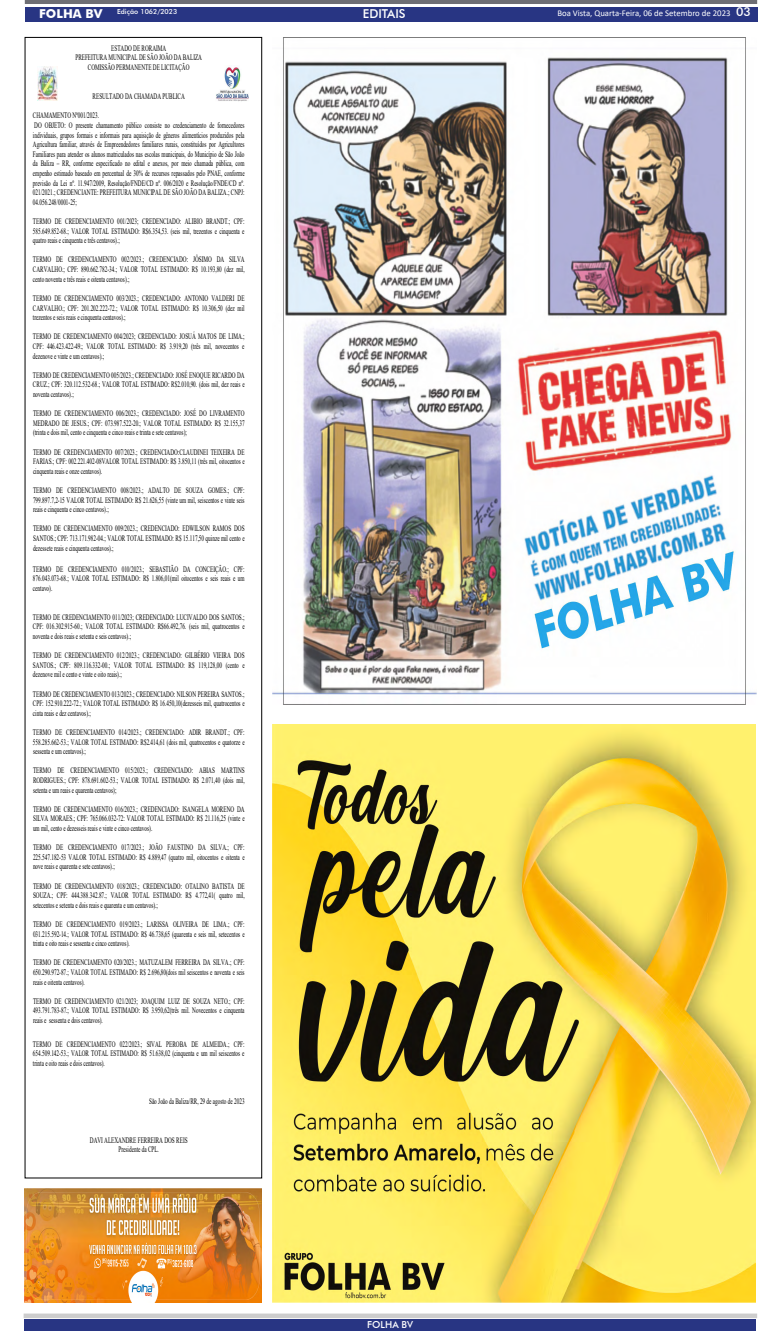
<style>
.page{position:relative;width:782px;height:1332px;background:#fff}
.page>*{position:absolute;margin:0;border:0;box-sizing:border-box;transform-origin:0 0}
.t1{font:500 12.25px "Futura BT";color:#fff}
.t2{font:500 9.62px "Futura BT";color:#fff}
.t3{font:8.75px "Calibri";color:#fff}
.t4{font:8.31px/9.6px "Times New Roman";color:#000;text-align:justify;scale:.63 1}
.t5{font:500 7px "Futura BT";color:#fff}
.s1{font-weight:700;font-size:12.25px}
.s2{font-family:"Futura BT";font-weight:500;font-size:12.25px}
.s3{font-style:inherit}
</style>
<div class="page">
<div style="left:25px;top:37px;width:237px;height:1141px;border:1px solid #000"></div>
<div style="left:25px;top:7px;width:732px;height:15px;background:#283583"></div>
<hr style="left:25px;top:0;width:731px;height:4px;background:#6e6e74">
<div style="left:24px;top:1319px;width:732px;height:12px;background:#283583"></div>
<img style="left:38px;top:67px;width:20px;height:34px">
<img style="left:216px;top:67px;width:32px;height:34px">
<img style="left:272px;top:37px;width:484px;height:668px">
<img style="left:272px;top:724px;width:483px;height:578px">
<img style="left:25px;top:1189px;width:237px;height:113px">
<p class="t5" style="left:39px;top:8px;width:139px"><span class="s1">FOLHA BV</span> Edição 1062/2023</p>
<h1 class="t1" style="left:363px;top:6px;width:44px">EDITAIS</h1>
<p class="t3" style="left:557px;top:7px;width:195px">Boa Vista, Quarta-Feira, 06 de Setembro de 2023 <span class="s2">03</span></p>
<p class="t4" style="left:75px;top:43px;width:202px;text-align:center">ESTADO DE RORAIMA<br>PREFEITURA MUNICIPAL DE SÃO JOÃO DA BALIZA<br>COMISSÃO PERMANENTE DE LICITAÇÃO</p>
<p class="t4" style="left:93px;top:91px;width:148px">RESULTADO DA CHAMADA PUBLICA</p>
<p class="t4" style="left:33px;top:111px;width:337px;text-align:left">CHAMAMENTO Nº001/2023.<br>DO OBJETO: O presente chamamento público consiste no credenciamento de fornecedores individuais, grupos formais e informais para aquisição de gêneros alimentícios produzidos pela Agricultura familiar, através de Empreendedores familiares rurais, constituídos por Agricultores Familiares para atender os alunos matriculados nas escolas municipais, do Município de São João da Baliza <span class="s3">–</span> RR, conforme especificado no edital e anexos, por meio chamada pública, com empenho estimado baseado em percentual de 30% de recursos repassados pelo PNAE, conforme previsão da Lei nº. 11.947/2009, Resolução/FNDE/CD nº. 006/2020 e Resolução/FNDE/CD nº.<br>021/2021.; CREDENCIANTE: PREFEITURA MUNICIPAL DE SÃO JOÃO DA BALIZA.; CNPJ:<br>04.056.248/0001-25;</p>
<p class="t4" style="left:33px;top:216px;width:337px">TERMO DE CREDENCIAMENTO 001/2023; CREDENCIADO: ALIBIO BRANDT.; CPF:<br>585.649.852-68.; VALOR TOTAL ESTIMADO: R$6.354,53. (seis mil, trezentos e cinquenta e quatro reais e cinquenta e três centavos).;</p>
<p class="t4" style="left:33px;top:255px;width:337px">TERMO DE CREDENCIAMENTO 002/2023.; CREDENCIADO: JÔSIMO DA SILVA CARVALHO.; CPF: 890.662.782-34.; VALOR TOTAL ESTIMADO: R$ 10.193,80 (dez mil, cento noventa e três reais e oitenta centavos).;</p>
<p class="t4" style="left:33px;top:293px;width:337px">TERMO DE CREDENCIAMENTO 003/2023.; CREDENCIADO: ANTONIO VALDERI DE CARVALHO.; CPF: 201.202.222-72.; VALOR TOTAL ESTIMADO: R$ 10.306,50 (dez mil trezentos e seis reais e cinquenta centavos).;</p>
<p class="t4" style="left:33px;top:331px;width:337px">TERMO DE CREDENCIAMENTO 004/2023; CREDENCIADO: JOSUÁ MATOS DE LIMA.; CPF: 446.423.422-49.; VALOR TOTAL ESTIMADO: R$ 3.919,20 (três mil, novecentos e dezenove e vinte e um centavos).;</p>
<p class="t4" style="left:33px;top:370px;width:337px">TERMO DE CREDENCIAMENTO 005/2023.; CREDENCIADO: JOSÉ ENOQUE RICARDO DA CRUZ.; CPF: 320.112.532-68.; VALOR TOTAL ESTIMADO: R$2.010,90. (dois mil, dez reais e noventa centavos).;</p>
<p class="t4" style="left:33px;top:408px;width:337px">TERMO DE CREDENCIAMENTO 006/2023.; CREDENCIADO: JOSÉ DO LIVRAMENTO MEDRADO DE JESUS.; CPF: 073.987.522-20.; VALOR TOTAL ESTIMADO: R$ 32.155,37 (trinta e dois mil, cento e cinquenta e cinco reais e trinta e sete centavos);</p>
<p class="t4" style="left:33px;top:447px;width:337px">TERMO DE CREDENCIAMENTO 007/2023.; CREDENCIADO:CLAUDINEI TEIXEIRA DE FARIAS.; CPF: 002.221.402-08VALOR TOTAL ESTIMADO: R$ 3.850,11 (três mil, oitocentos e cinquenta reais e onze centavos).</p>
<p class="t4" style="left:33px;top:485px;width:337px">TERMO DE CREDENCIAMENTO 008/2023.; ADALTO DE SOUZA GOMES.; CPF:<br>799.897.7,2-15 VALOR TOTAL ESTIMADO: R$ 21.626,55 (vinte um mil, seiscentos e vinte seis reais e cinquenta e cinco centavos).;</p>
<p class="t4" style="left:33px;top:523px;width:337px">TERMO DE CREDENCIAMENTO 009/2023.; CREDENCIADO: EDWILSON RAMOS DOS SANTOS.; CPF: 713.171.982-04.; VALOR TOTAL ESTIMADO: R$ 15.117,50 quinze mil cento e dezessete reais e cinquenta centavos).;</p>
<p class="t4" style="left:75px;top:525px;width:202px;text-align:center">ESTADO DE RORAIMA<br>PREFEITURA MUNICIPAL DE SÃO JOÃO DA BALIZA</p>
<p class="t4" style="left:33px;top:564px;width:337px">TERMO DE CREDENCIAMENTO 010/2023.; SEBASTIÃO DA CONCEIÇÃO.; CPF:<br>876.043.073-68.; VALOR TOTAL ESTIMADO: R$ 1.806,01(mil oitocentos e seis reais e um centavo).</p>
<p class="t4" style="left:33px;top:612px;width:337px">TERMO DE CREDENCIAMENTO 011/2023; CREDENCIADO: LUCIVALDO DOS SANTOS.; CPF: 016.302.915-60.; VALOR TOTAL ESTIMADO: R$66.492,76. (seis mil, quatrocentos e noventa e dois reais e setenta e seis centavos).;</p>
<p class="t4" style="left:33px;top:650px;width:337px">TERMO DE CREDENCIAMENTO 012/2023.; CREDENCIADO: GILBÉRIO VIEIRA DOS SANTOS.; CPF: 809.116.332-00.; VALOR TOTAL ESTIMADO: R$ 119,128,00 (cento e dezenove mil e cento e vinte e oito reais).;</p>
<p class="t4" style="left:33px;top:689px;width:337px">TERMO DE CREDENCIAMENTO 013/2023.; CREDENCIADO: NILSON PEREIRA SANTOS.; CPF: 152.910.222-72.; VALOR TOTAL ESTIMADO: R$ 16.450,10(dezesseis mil, quatrocentos e cinta reais e dez centavos).;</p>
<p class="t4" style="left:33px;top:727px;width:337px">TERMO DE CREDENCIAMENTO 014/2023.; CREDENCIADO: ADIR BRANDT.; CPF:<br>558.285.662-53.; VALOR TOTAL ESTIMADO: R$2.414,61 (dois mil, quatrocentos e quatorze e sessenta e um centavos).;</p>
<p class="t4" style="left:33px;top:765px;width:337px">TERMO DE CREDENCIAMENTO 015/2023.; CREDENCIADO: ABIAS MARTINS RODRIGUES.; CPF: 878.691.602-53.; VALOR TOTAL ESTIMADO: R$ 2.071,40 (dois mil, setenta e um reais e quarenta centavos);</p>
<p class="t4" style="left:33px;top:804px;width:337px">TERMO DE CREDENCIAMENTO 016/2023.; CREDENCIADO: ISANGELA MORENO DA SILVA MORAES.; CPF: 765.066.032-72: VALOR TOTAL ESTIMADO: R$ 21.116,25 (vinte e um mil, cento e dezesseis reais e vinte e cinco centavos).</p>
<p class="t4" style="left:33px;top:842px;width:337px">TERMO DE CREDENCIAMENTO 017/2023.; JOÃO FAUSTINO DA SILVA.; CPF:<br>225.547.182-53 VALOR TOTAL ESTIMADO: R$ 4.889,47 (quatro mil, oitocentos e oitenta e nove reais e quarenta e sete centavos).;</p>
<p class="t4" style="left:33px;top:881px;width:337px">TERMO DE CREDENCIAMENTO 018/2023.; CREDENCIADO: OTALINO BATISTA DE SOUZA.; CPF: 444.388.342.87.; VALOR TOTAL ESTIMADO: R$ 4.772,41( quatro mil, setecentos e setenta e dois reais e quarenta e um centavos).;</p>
<p class="t4" style="left:33px;top:919px;width:337px">TERMO DE CREDENCIAMENTO 019/2023.; LARISSA OLIVEIRA DE LIMA.; CPF:<br>031.215.592-14.; VALOR TOTAL ESTIMADO: R$ 46.738,65 (quarenta e seis mil, setecentos e trinta e oito reais e sessenta e cinco centavos).</p>
<p class="t4" style="left:33px;top:958px;width:337px">TERMO DE CREDENCIAMENTO 020/2023.; MATUZALEM FERREIRA DA SILVA.; CPF:<br>650.290.972-87.; VALOR TOTAL ESTIMADO: R$ 2.696,80(dois mil seiscentos e noventa e seis reais e oitenta centavos).</p>
<p class="t4" style="left:33px;top:996px;width:337px">TERMO DE CREDENCIAMENTO 021/2023; JOAQUIM LUIZ DE SOUZA NETO.; CPF:<br>493.791.783-87.; VALOR TOTAL ESTIMADO: R$ 3.950,62(três mil. Novecentos e cinquenta reais e sessenta e dois centavos).</p>
<p class="t4" style="left:75px;top:1001px;width:202px;text-align:center">ESTADO DE RORAIMA<br>PREFEITURA MUNICIPAL DE SÃO JOÃO DA BALIZA</p>
<p class="t4" style="left:33px;top:1039px;width:337px">TERMO DE CREDENCIAMENTO 022/2023.; SIVAL PEROBA DE ALMEIDA.; CPF:<br>654.509.142-53.; VALOR TOTAL ESTIMADO: R$ 51.638,02 (cinquenta e um mil seiscentos e trinta e oito reais e dois centavos).</p>
<p class="t4" style="left:149px;top:1097px;width:153px">São João da Baliza/RR, 29 de agosto de 2023</p>
<p class="t4" style="left:90px;top:1135px;width:156px;text-align:center">DAVI ALEXANDRE FERREIRA DOS REIS<br>Presidente da CPL.</p>
<p class="t2" style="left:367px;top:1319px;width:47px">FOLHA BV</p>
</div>
